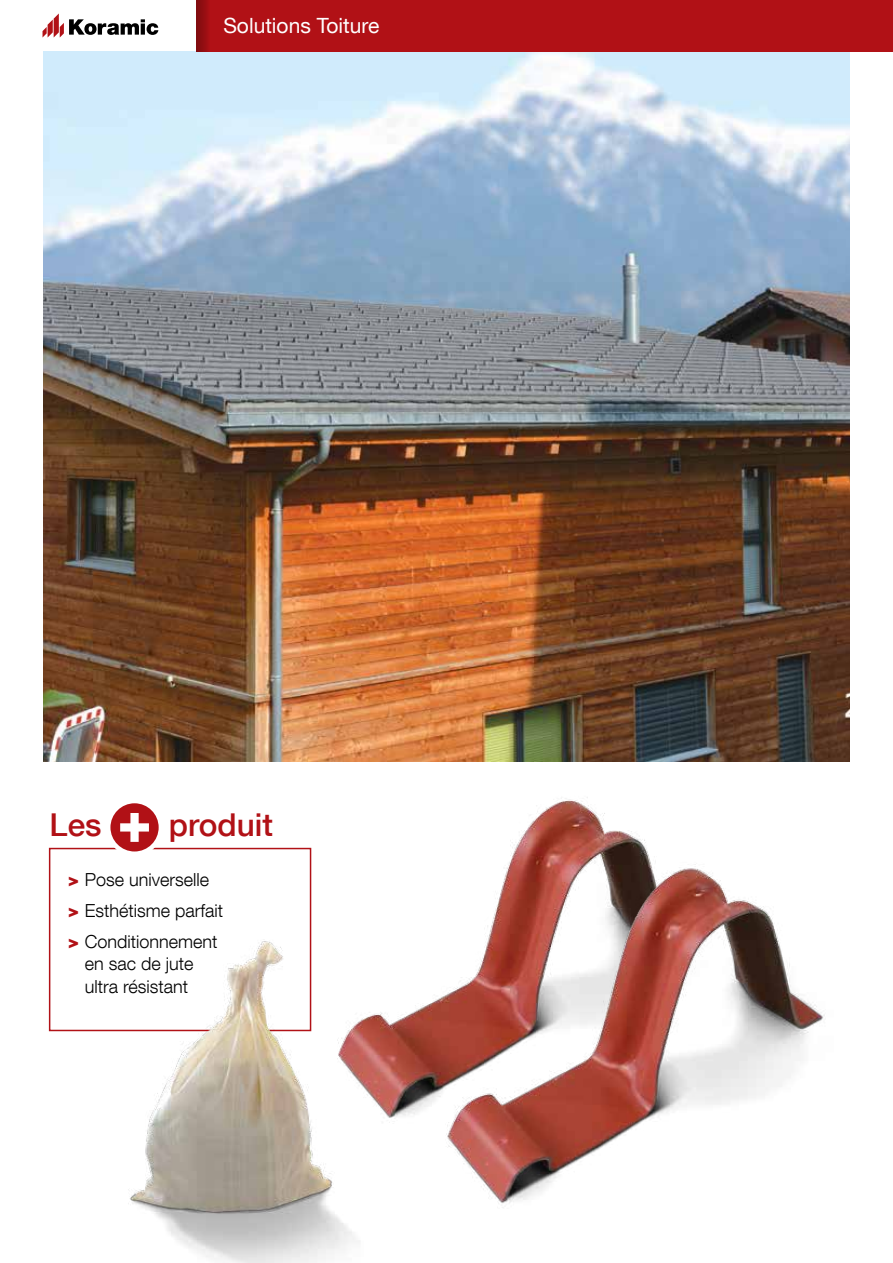
<style>
.page{position:relative;width:893px;height:1263px;background:#fff}
.page>*{position:absolute;margin:0;border:0;box-sizing:border-box;transform-origin:0 0}
.t1{font:500 31.5px "Helvetica Neue LT Com";color:#b11116}
.t2{font:21px "Helvetica Neue LT Com";color:#fff}
.t3{font:300 18px/31px "Helvetica Neue LT Com";color:#000}
.s1{font-weight:800;font-size:57.15px;color:#fff}
.s2{font-weight:900;color:#b11116}
</style>
<div class="page">
<img style="left:43px;top:51px;width:807px;height:710px">
<img style="left:311px;top:761px;width:439px;height:362px">
<img style="left:420px;top:828px;width:405px;height:375px">
<div style="left:49px;top:848px;width:262px;height:183px;border:2px solid #b11116"></div>
<div style="left:108px;top:801px;width:53px;height:53px;background:#b11116;border-radius:50%"></div>
<div style="left:106px;top:799px;width:57px;height:57px;border:4px solid #fff;border-radius:50%"></div>
<img style="left:103px;top:939px;width:261px;height:324px">
<svg style="left:43px;top:13px;width:115px;height:25px"></svg>
<div style="left:197px;top:0;width:696px;height:51px;background:#b11116"></div>
<svg style="left:197px;top:0;width:11px;height:51px"></svg>
<p class="t2" style="left:223px;top:13px;width:157px">Solutions Toiture</p>
<h1 class="t1" style="left:50px;top:806px;width:225px">Les <span class="s1">+</span> produit</h1>
<p class="t3" style="left:68px;top:863px;width:157px"><span class="s2">&gt;</span> Pose universelle <span class="s2">&gt;</span> Esthétisme parfait <span class="s2">&gt;</span> Conditionnement</p>
<p class="t3" style="left:85px;top:952px;width:110px;line-height:22.5px">en sac de jute ultra résistant</p>
</div>
